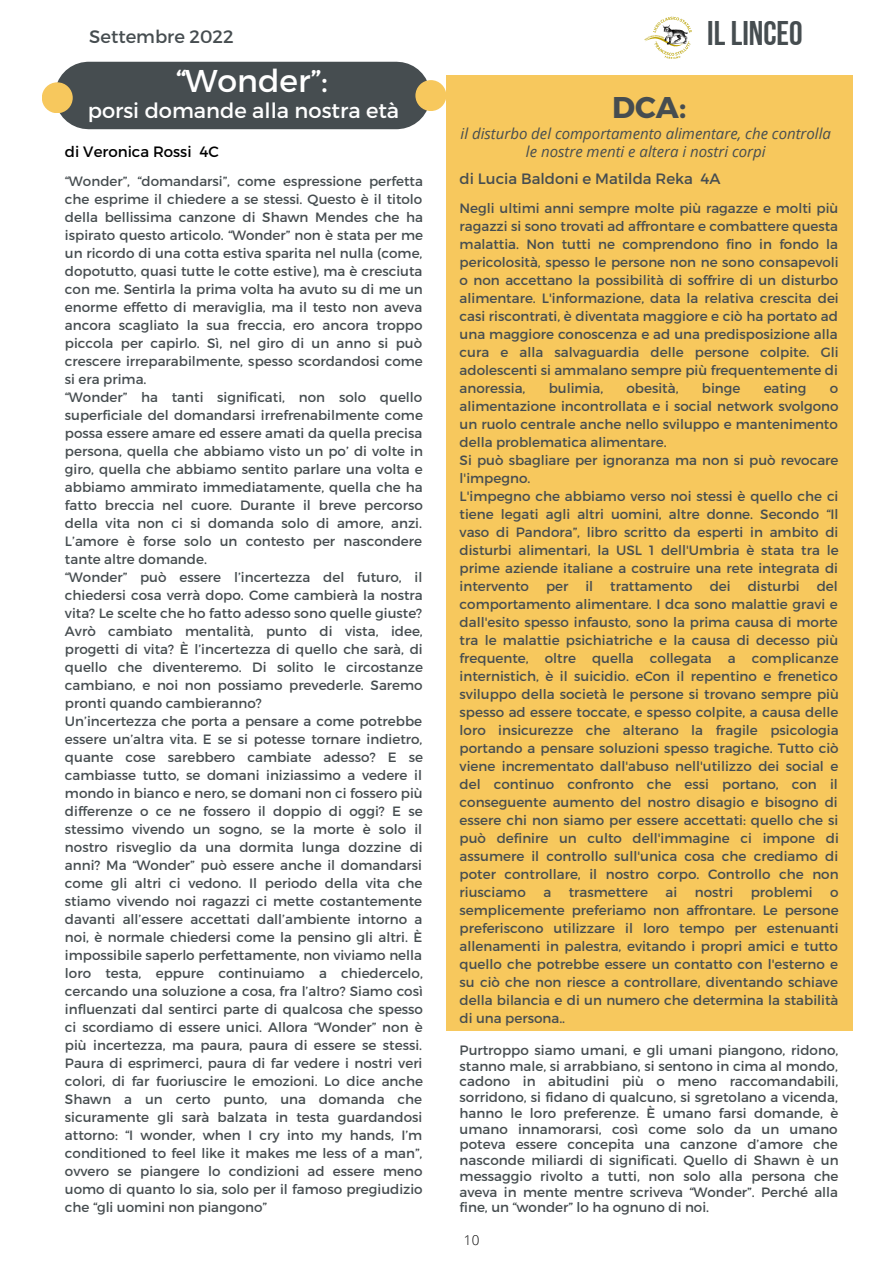
<style>
.page{position:relative;width:893px;height:1264px;background:#fff}
.page>*{position:absolute;margin:0;border:0;box-sizing:border-box;transform-origin:0 0}
.t1{font:34.2px "Bebas Neue Cyrillic";color:#464d50}
.t2{font:31.5px "Montserrat";color:#fff}
.t3{font:700 30px "Montserrat";color:#464d50}
.t4{font:21px "Montserrat";color:#fff}
.t5{font:18px "Montserrat";color:#464d50}
.t6{font:italic 15px/18px "Open Sans";color:#464d50;text-align:center}
.t7{font:15px "Montserrat";color:#464d50}
.t8{font:15px "Montserrat";color:#000}
.t9{font:13.5px/18px "Montserrat";color:#464d50;text-align:justify}
.t10{font:300 13.5px "Open Sans";color:#000}
</style>
<div class="page">
<div style="left:88px;top:62px;width:308px;height:67px;background:#464d50"></div>
<div style="left:42px;top:82px;width:31px;height:31px;background:#f7c85d;border-radius:50%"></div>
<div style="left:415px;top:80px;width:31px;height:31px;background:#f7c85d;border-radius:50%"></div>
<div style="left:446px;top:75px;width:406px;height:956px;background:#f7c85d"></div>
<img style="left:644px;top:16px;width:48px;height:43px">
<h3 class="t5" style="left:89px;top:25px;width:146px">Settembre 2022</h3>
<h1 class="t1" style="left:707px;top:19px;width:97px">ILLINCEO</h1>
<h2 class="t2" style="left:176px;top:60px;width:153px">“Wonder”:</h2>
<h3 class="t4" style="left:88px;top:97px;width:313px">porsi domande alla nostra età</h3>
<p class="t8" style="left:65px;top:141px;width:155px">di Veronica Rossi 4C</p>
<h3 class="t3" style="left:612px;top:88px;width:75px">DCA:</h3>
<p class="t6" style="left:460px;top:124px;width:372px">il disturbo del comportamento alimentare, che controlla le nostre menti e altera i nostri corpi</p>
<p class="t9" style="left:65px;top:172px;width:359px">“Wonder”, “domandarsi”, come espressione perfetta</p>
<p class="t7" style="left:459px;top:169px;width:262px">di Lucia Baldoni e Matilda Reka 4A</p>
<p class="t9" style="left:65px;top:190px;width:359px;text-align:left">che esprime il chiedere a se stessi. Questo è il titolo della bellissima canzone di Shawn Mendes che ha ispirato questo articolo. “Wonder” non è stata per me un ricordo di una cotta estiva sparita nel nulla (come, dopotutto, quasi tutte le cotte estive), ma è cresciuta con me. Sentirla la prima volta ha avuto su di me un enorme effetto di meraviglia, ma il testo non aveva ancora scagliato la sua freccia, ero ancora troppo piccola per capirlo. Sì, nel giro di un anno si può crescere irreparabilmente, spesso scordandosi come si era prima.<br>“Wonder” ha tanti significati, non solo quello superficiale del domandarsi irrefrenabilmente come possa essere amare ed essere amati da quella precisa persona, quella che abbiamo visto un po’ di volte in giro, quella che abbiamo sentito parlare una volta e abbiamo ammirato immediatamente, quella che ha fatto breccia nel cuore. Durante il breve percorso della vita non ci si domanda solo di amore, anzi.<br>L’amore è forse solo un contesto per nascondere tante altre domande.<br>“Wonder” può essere l’incertezza del futuro, il chiedersi cosa verrà dopo. Come cambierà la nostra vita? Le scelte che ho fatto adesso sono quelle giuste?<br>Avrò cambiato mentalità, punto di vista, idee, progetti di vita? È l’incertezza di quello che sarà, di quello che diventeremo. Di solito le circostanze cambiano, e noi non possiamo prevederle. Saremo pronti quando cambieranno?<br>Un’incertezza che porta a pensare a come potrebbe essere un’altra vita. E se si potesse tornare indietro, quante cose sarebbero cambiate adesso? E se cambiasse tutto, se domani iniziassimo a vedere il mondo in bianco e nero, se domani non ci fossero più differenze o ce ne fossero il doppio di oggi? E se stessimo vivendo un sogno, se la morte è solo il nostro risveglio da una dormita lunga dozzine di anni? Ma “Wonder” può essere anche il domandarsi come gli altri ci vedono. Il periodo della vita che stiamo vivendo noi ragazzi ci mette costantemente davanti all’essere accettati dall’ambiente intorno a noi, è normale chiedersi come la pensino gli altri. È impossibile saperlo perfettamente, non viviamo nella loro testa, eppure continuiamo a chiedercelo, cercando una soluzione a cosa, fra l’altro? Siamo così influenzati dal sentirci parte di qualcosa che spesso ci scordiamo di essere unici. Allora “Wonder” non è più incertezza, ma paura, paura di essere se stessi.<br>Paura di esprimerci, paura di far vedere i nostri veri colori, di far fuoriuscire le emozioni. Lo dice anche Shawn a un certo punto, una domanda che sicuramente gli sarà balzata in testa guardandosi attorno: “I wonder, when I cry into my hands, I’m conditioned to feel like it makes me less of a man”, ovvero se piangere lo condizioni ad essere meno uomo di quanto lo sia, solo per il famoso pregiudizio che “gli uomini non piangono”</p>
<p class="t9" style="left:459px;top:198px;width:380px">Negli ultimi anni sempre molte più ragazze e molti più ragazzi si sono trovati ad affrontare e combattere questa malattia. Non tutti ne comprendono fino in fondo la pericolosità, spesso le persone non ne sono consapevoli o non accettano la possibilità di soffrire di un disturbo alimentare. L'informazione, data la relativa crescita dei casi riscontrati, è diventata maggiore e ciò ha portato ad una maggiore conoscenza e ad una predisposizione alla cura e alla salvaguardia delle persone colpite. Gli adolescenti si ammalano sempre più frequentemente di anoressia,</p>
<p class="t9" style="left:548px;top:378px;width:56px">bulimia,</p>
<p class="t9" style="left:626px;top:378px;width:53px">obesità,</p>
<p class="t9" style="left:701px;top:378px;width:40px">binge</p>
<p class="t9" style="left:763px;top:378px;width:44px">eating</p>
<p class="t9" style="left:459px;top:378px;width:380px;text-align:left;text-indent:370px">o alimentazione incontrollata e i social network svolgono un ruolo centrale anche nello sviluppo e mantenimento della problematica alimentare.<br>Si può sbagliare per ignoranza ma non si può revocare l'impegno.<br>L'impegno che abbiamo verso noi stessi è quello che ci tiene legati agli altri uomini, altre donne. Secondo “Il vaso di Pandora”, libro scritto da esperti in ambito di disturbi alimentari, la USL 1 dell'Umbria è stata tra le prime aziende italiane a costruire una rete integrata di intervento</p>
<p class="t9" style="left:546px;top:576px;width:24px">per</p>
<p class="t9" style="left:585px;top:576px;width:9px">il</p>
<p class="t9" style="left:610px;top:576px;width:84px">trattamento</p>
<p class="t9" style="left:709px;top:576px;width:22px">dei</p>
<p class="t9" style="left:747px;top:576px;width:53px">disturbi</p>
<p class="t9" style="left:459px;top:576px;width:380px;text-indent:357px">del comportamento alimentare. I dca sono malattie gravi e dall'esito spesso infausto, sono la prima causa di morte tra le malattie psichiatriche e la causa di decesso più frequente, oltre quella collegata a complicanze internistich, è il suicidio. eCon il repentino e frenetico sviluppo della società le persone si trovano sempre più spesso ad essere toccate, e spesso colpite, a causa delle loro insicurezze che alterano la fragile psicologia portando a pensare soluzioni spesso tragiche. Tutto ciò viene incrementato dall'abuso nell'utilizzo dei social e del continuo confronto che essi portano, con il conseguente aumento del nostro disagio e bisogno di essere chi non siamo per essere accettati: quello che si può definire un culto dell'immagine ci impone di assumere il controllo sull'unica cosa che crediamo di poter controllare, il nostro corpo. Controllo che non riusciamo</p>
<p class="t9" style="left:543px;top:882px;width:9px">a</p>
<p class="t9" style="left:568px;top:882px;width:81px">trasmettere</p>
<p class="t9" style="left:665px;top:882px;width:13px">ai</p>
<p class="t9" style="left:694px;top:882px;width:40px">nostri</p>
<p class="t9" style="left:750px;top:882px;width:63px">problemi</p>
<p class="t9" style="left:459px;top:882px;width:380px;text-indent:370px">o semplicemente preferiamo non affrontare. Le persone preferiscono utilizzare il loro tempo per estenuanti allenamenti in palestra, evitando i propri amici e tutto quello che potrebbe essere un contatto con l'esterno e su ciò che non riesce a controllare, diventando schiave della bilancia e di un numero che determina la stabilità di una persona..</p>
<p class="t9" style="left:459px;top:1041px;width:380px;line-height:15.8px">Purtroppo siamo umani, e gli umani piangono, ridono, stanno male, si arrabbiano, si sentono in cima al mondo, cadono in abitudini più o meno raccomandabili, sorridono, si fidano di qualcuno, si sgretolano a vicenda, hanno le loro preferenze. È umano farsi domande, è umano innamorarsi, così come solo da un umano poteva essere concepita una canzone d’amore che nasconde miliardi di significati. Quello di Shawn è un messaggio rivolto a tutti, non solo alla persona che aveva in mente mentre scriveva “Wonder”. Perché alla fine, un “wonder” lo ha ognuno di noi.</p>
<p class="t10" style="left:464px;top:1230px;width:17px">10</p>
</div>
